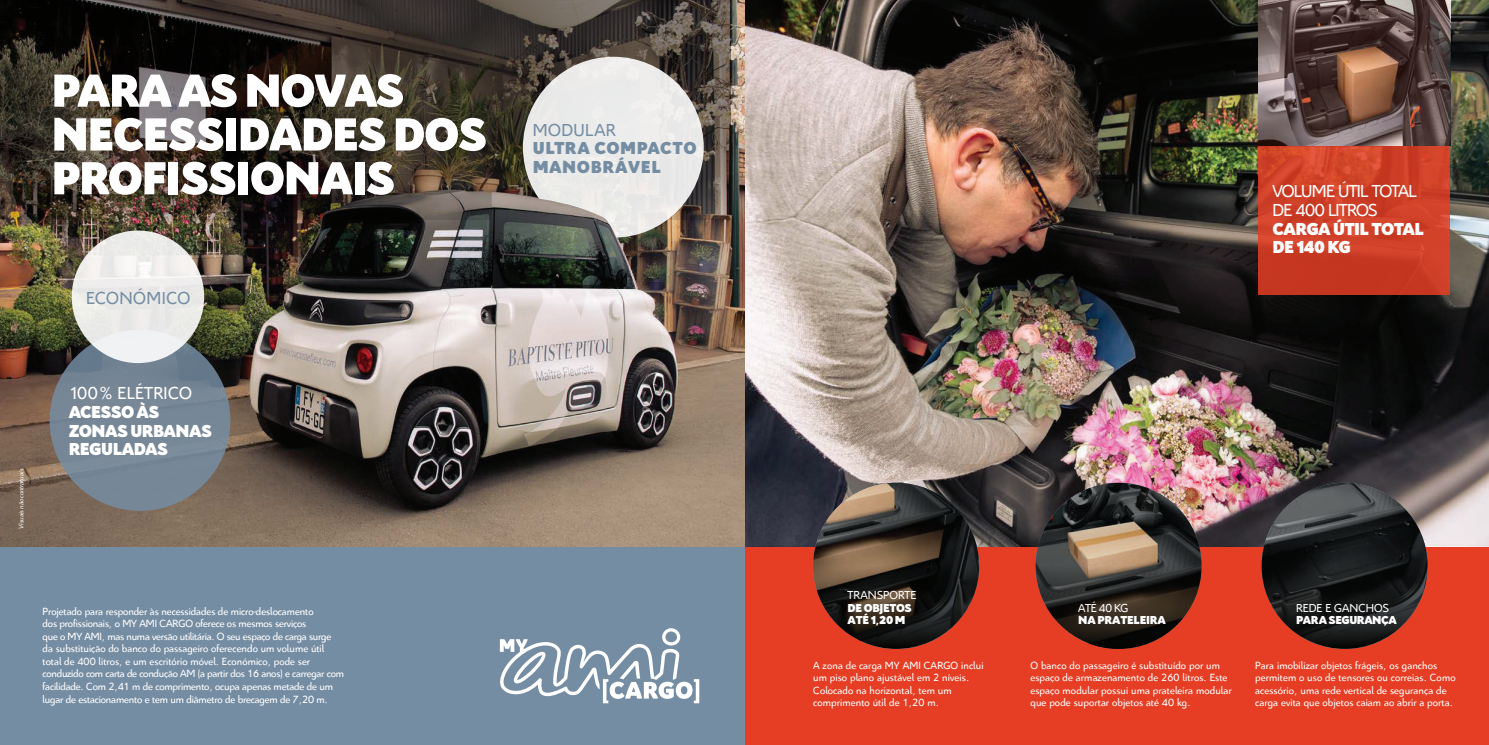
<style>
.page{position:relative;width:1489px;height:745px;background:#fff}
.page>*{position:absolute;margin:0;border:0;box-sizing:border-box;transform-origin:0 0}
.t1{font:900 50px/43.8px "Citroen";letter-spacing:-.03em;color:#fff}
.t2{font:900 18.75px/18.8px "Citroen";letter-spacing:-.035em;color:#fff}
.t3{font:18.75px/18.8px "Citroen";letter-spacing:-.035em;color:#fff}
.t4{font:900 18.75px/18.8px "Citroen";letter-spacing:.03em;color:#758da3}
.t5{font:18.75px "Citroen";letter-spacing:.025em;color:#758da3}
.t6{font:18.75px "Citroen";letter-spacing:.02em;color:#fff}
.t7{font:12.5px "Citroen";color:#fff}
.t8{font:900 12.5px/12.5px "Citroen";letter-spacing:-.02em;color:#fff}
.t9{font:900 12.5px "Citroen";letter-spacing:-.04em;color:#fff}
.t10{font:11.25px/12.5px "Citroen";letter-spacing:.005em;color:#fff}
.t11{font:italic 7.5px "Citroen";letter-spacing:-.01em;color:#fff}
</style>
<div class="page">
<div style="left:744px;top:0;width:744px;height:744px;background:#e63e24"></div>
<img style="left:744px;top:0;width:744px;height:546px">
<img style="left:0;top:0;width:744px;height:744px">
<svg style="left:0;top:0;width:730px;height:220px;background:#383129"></svg>
<svg style="left:499px;top:627px;width:200px;height:75px"></svg>
<div style="left:523px;top:57px;width:180px;height:180px;background:#ebebea;border-radius:50%"></div>
<div style="left:50px;top:330px;width:180px;height:180px;background:linear-gradient(to bottom,#6d7f8f,#7a8a9a);border-radius:50%"></div>
<svg style="left:1258px;top:145px;width:191px;height:149px;background:#cd3f27"></svg>
<img style="left:1258px;top:0;width:191px;height:145px">
<img style="left:491px;top:192px;width:146px;height:97px">
<svg style="left:813px;top:482px;width:166px;height:166px;background:#3c342c"></svg>
<svg style="left:1035px;top:482px;width:166px;height:166px;background:#433c34"></svg>
<svg style="left:1261px;top:482px;width:166px;height:166px;background:#242627"></svg>
<div style="left:72px;top:230px;width:132px;height:133px;background:#ededea;border-radius:50%"></div>
<h1 class="t1" style="left:51px;top:66px;width:437px">PARA AS NOVAS<br>NECESSIDADES DOS<br>PROFISSIONAIS</h1>
<h2 class="t5" style="left:86px;top:285px;width:105px">ECONÓMICO</h2>
<p class="t11" style="left:16px;top:528px;width:61px;rotate:-90deg">Visuais não contratuais</p>
<h2 class="t6" style="left:69px;top:380px;width:125px">100% ELÉTRICO</h2>
<h2 class="t2" style="left:69px;top:401px;width:145px">ACESSO ÀS<br>ZONASURBANAS<br>REGULADAS</h2>
<p class="t10" style="left:43px;top:604px;width:303px">Projetado para responder às necessidades de micro-deslocamento<br>dos profissionais, o MY AMI CARGO oferece os mesmos serviços<br>que o MY AMI, mas numa versão utilitária. O seu espaço de carga surge da substituição do banco do passageiro oferecendo um volume útil total de 400 litros, e um escritório móvel. Económico, pode ser conduzido com carta de condução AM (a partir dos 16 anos) e carregar com facilidade. Com 2,41 m de comprimento, ocupa apenas metade de um lugar de estacionamento e tem um diâmetro de brecagem de 7,20 m.</p>
<h2 class="t5" style="left:532px;top:117px;width:84px">MODULAR</h2>
<h2 class="t4" style="left:532px;top:138px;width:166px">ULTRA COMPACTO<br>MANOBRÁVEL</h2>
<h2 class="t3" style="left:1272px;top:181px;width:146px">VOLUME ÚTIL TOTAL<br>DE 400 LITROS</h2>
<h2 class="t2" style="left:1272px;top:218px;width:153px">CARGA ÚTILTOTAL<br>DE140KG</h2>
<p class="t7" style="left:847px;top:586px;width:70px">TRANSPORTE</p>
<p class="t8" style="left:847px;top:600px;width:66px">DEOBJETOS<br>ATÉ 1,20M</p>
<p class="t7" style="left:1078px;top:599px;width:52px">ATÉ 40 KG</p>
<p class="t8" style="left:1078px;top:612px;width:89px">NA PRATELEIRA</p>
<p class="t7" style="left:1296px;top:599px;width:94px">REDE E GANCHOS</p>
<p class="t9" style="left:1296px;top:610px;width:102px">PARA SEGURANÇA</p>
<p class="t10" style="left:813px;top:658px;width:172px">A zona de carga MY AMI CARGO inclui um piso plano ajustável em 2 níveis.<br>Colocado na horizontal, tem um comprimento útil de 1,20 m.</p>
<p class="t10" style="left:1030px;top:658px;width:203px">O banco do passageiro é substituído por um espaço de armazenamento de 260 litros. Este espaço modular possui uma prateleira modular que pode suportar objetos até 40 kg.</p>
<p class="t10" style="left:1255px;top:658px;width:202px">Para imobilizar objetos frágeis, os ganchos permitem o uso de tensores ou correias. Como acessório, uma rede vertical de segurança de carga evita que objetos caiam ao abrir a porta.</p>
</div>
